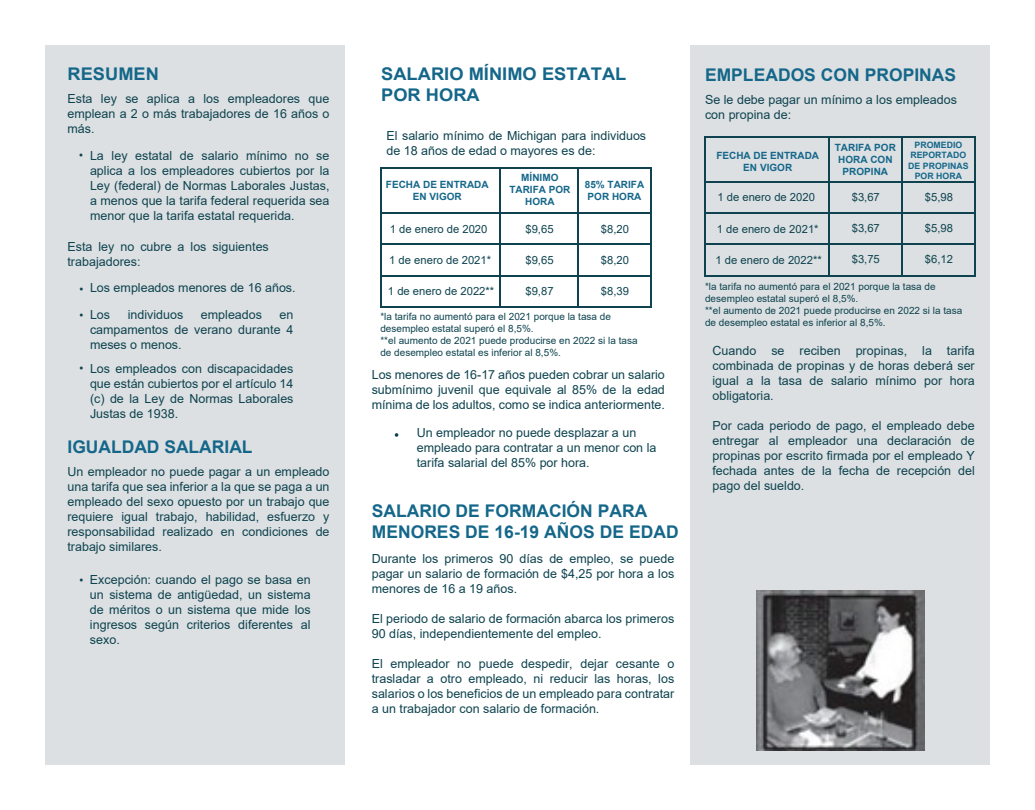
<style>
.page{position:relative;width:1035px;height:810px;background:#fff}
.page>*{position:absolute;margin:0;border:0;box-sizing:border-box;transform-origin:0 0}
.t1{font:700 17.5px/21px "Arial";color:#15678a}
.t2{font:700 17.5px/21px "Arial";color:#15678a;scale:1.05 1}
.t3{font:12.5px/15px "Arial";color:#0e434f;text-align:justify}
.t4{font:11.25px "Arial";color:#0e434f}
.t5{font:10px/12px "Arial";color:#0e434f}
.t6{font:700 10px/12px "Arial";color:#15678a;text-align:center}
.t7{font:700 8.75px/10.5px "Arial";color:#15678a;text-align:center}
.s1{font-family:"Roboto";font-size:13.75px}
</style>
<div class="page">
<div style="left:690px;top:45px;width:300px;height:720px;background:#dce0e2"></div>
<hr style="left:708px;top:136px;width:120px;height:2px;background:#0e434f">
<hr style="left:830px;top:136px;width:71px;height:2px;background:#0e434f">
<hr style="left:903px;top:136px;width:71px;height:2px;background:#0e434f">
<hr style="left:704px;top:138px;width:2px;height:43px;background:#0e434f">
<hr style="left:828px;top:138px;width:2px;height:43px;background:#0e434f">
<hr style="left:901px;top:138px;width:2px;height:43px;background:#0e434f">
<hr style="left:974px;top:138px;width:2px;height:43px;background:#0e434f">
<hr style="left:706px;top:181px;width:122px;height:1px;background:#0e434f">
<hr style="left:830px;top:181px;width:71px;height:1px;background:#0e434f">
<hr style="left:903px;top:181px;width:71px;height:1px;background:#0e434f">
<hr style="left:704px;top:182px;width:2px;height:30px;background:#0e434f">
<hr style="left:828px;top:182px;width:2px;height:30px;background:#0e434f">
<hr style="left:901px;top:182px;width:2px;height:30px;background:#0e434f">
<hr style="left:974px;top:182px;width:2px;height:30px;background:#0e434f">
<hr style="left:706px;top:212px;width:122px;height:2px;background:#0e434f">
<hr style="left:830px;top:212px;width:71px;height:2px;background:#0e434f">
<hr style="left:903px;top:212px;width:71px;height:2px;background:#0e434f">
<hr style="left:704px;top:214px;width:2px;height:29px;background:#0e434f">
<hr style="left:828px;top:214px;width:2px;height:29px;background:#0e434f">
<hr style="left:901px;top:214px;width:2px;height:29px;background:#0e434f">
<hr style="left:974px;top:214px;width:2px;height:29px;background:#0e434f">
<hr style="left:706px;top:243px;width:122px;height:2px;background:#0e434f">
<hr style="left:830px;top:243px;width:71px;height:2px;background:#0e434f">
<hr style="left:903px;top:243px;width:71px;height:2px;background:#0e434f">
<hr style="left:704px;top:245px;width:2px;height:30px;background:#0e434f">
<hr style="left:706px;top:275px;width:122px;height:1px;background:#0e434f">
<hr style="left:828px;top:245px;width:2px;height:30px;background:#0e434f">
<hr style="left:830px;top:275px;width:71px;height:1px;background:#0e434f">
<hr style="left:901px;top:245px;width:2px;height:30px;background:#0e434f">
<hr style="left:903px;top:275px;width:71px;height:1px;background:#0e434f">
<hr style="left:974px;top:245px;width:2px;height:30px;background:#0e434f">
<img style="left:756px;top:591px;width:168px;height:160px">
<div style="left:45px;top:45px;width:300px;height:720px;background:#dce0e2"></div>
<hr style="left:384px;top:167px;width:115px;height:2px;background:#0e434f">
<hr style="left:501px;top:167px;width:76px;height:2px;background:#0e434f">
<hr style="left:579px;top:167px;width:71px;height:2px;background:#0e434f">
<hr style="left:380px;top:169px;width:2px;height:43px;background:#0e434f">
<hr style="left:499px;top:169px;width:2px;height:43px;background:#0e434f">
<hr style="left:577px;top:169px;width:2px;height:43px;background:#0e434f">
<hr style="left:650px;top:169px;width:2px;height:43px;background:#0e434f">
<hr style="left:382px;top:212px;width:117px;height:2px;background:#0e434f">
<hr style="left:501px;top:212px;width:76px;height:2px;background:#0e434f">
<hr style="left:579px;top:212px;width:71px;height:2px;background:#0e434f">
<hr style="left:380px;top:214px;width:2px;height:29px;background:#0e434f">
<hr style="left:499px;top:214px;width:2px;height:29px;background:#0e434f">
<hr style="left:577px;top:214px;width:2px;height:29px;background:#0e434f">
<hr style="left:650px;top:214px;width:2px;height:29px;background:#0e434f">
<hr style="left:382px;top:243px;width:117px;height:2px;background:#0e434f">
<hr style="left:501px;top:243px;width:76px;height:2px;background:#0e434f">
<hr style="left:579px;top:243px;width:71px;height:2px;background:#0e434f">
<hr style="left:380px;top:245px;width:2px;height:30px;background:#0e434f">
<hr style="left:499px;top:245px;width:2px;height:30px;background:#0e434f">
<hr style="left:577px;top:245px;width:2px;height:30px;background:#0e434f">
<hr style="left:650px;top:245px;width:2px;height:30px;background:#0e434f">
<hr style="left:382px;top:275px;width:117px;height:2px;background:#0e434f">
<hr style="left:501px;top:275px;width:76px;height:2px;background:#0e434f">
<hr style="left:579px;top:275px;width:71px;height:2px;background:#0e434f">
<hr style="left:380px;top:277px;width:2px;height:29px;background:#0e434f">
<hr style="left:382px;top:306px;width:117px;height:2px;background:#0e434f">
<hr style="left:499px;top:277px;width:2px;height:29px;background:#0e434f">
<hr style="left:501px;top:306px;width:76px;height:2px;background:#0e434f">
<hr style="left:577px;top:277px;width:2px;height:29px;background:#0e434f">
<hr style="left:579px;top:306px;width:71px;height:2px;background:#0e434f">
<hr style="left:650px;top:277px;width:2px;height:29px;background:#0e434f">
<svg style="left:395px;top:433px;width:3px;height:4px"></svg>
<h1 class="t2" style="left:68px;top:64px;width:89px">RESUMEN</h1>
<p class="t3" style="left:68px;top:91px;width:264px">Esta ley se aplica a los empleadores que emplean a 2 o más trabajadores de 16 años o más.</p>
<p class="t3" style="left:90px;top:148px;width:241px;text-indent:-11px"><span class="s1">•</span> La ley estatal de salario mínimo no se aplica a los empleadores cubiertos por la Ley (federal) de Normas Laborales Justas, a menos que la tarifa federal requerida sea menor que la tarifa estatal requerida.</p>
<p class="t3" style="left:68px;top:239px;width:203px">Esta ley no cubre a los siguientes trabajadores:</p>
<p class="t3" style="left:79px;top:280px;width:218px"><span class="s1">•</span> Los empleados menores de 16 años.</p>
<p class="t3" style="left:79px;top:307px;width:32px"><span class="s1">•</span> Los</p>
<p class="t3" style="left:128px;top:307px;width:57px">individuos</p>
<p class="t3" style="left:201px;top:307px;width:63px">empleados</p>
<p class="t3" style="left:90px;top:307px;width:205px;text-indent:190px">en campamentos de verano durante 4 meses o menos.</p>
<p class="t3" style="left:90px;top:361px;width:205px;text-indent:-11px"><span class="s1">•</span> Los empleados con discapacidades que están cubiertos por el artículo 14 (c) de la Ley de Normas Laborales Justas de 1938.</p>
<h1 class="t1" style="left:68px;top:436px;width:187px">IGUALDAD SALARIAL</h1>
<p class="t3" style="left:67px;top:464px;width:264px">Un empleador no puede pagar a un empleado una tarifa que sea inferior a la que se paga a un empleado del sexo opuesto por un trabajo que requiere igual trabajo, habilidad, esfuerzo y responsabilidad realizado en condiciones de trabajo similares.</p>
<p class="t3" style="left:90px;top:572px;width:222px;text-indent:-11px"><span class="s1">•</span> Excepción: cuando el pago se basa en un sistema de antigüedad, un sistema de méritos o un sistema que mide los ingresos según criterios diferentes al sexo.</p>
<h1 class="t2" style="left:381px;top:64px;width:235px">SALARIO MÍNIMO ESTATAL<br>POR HORA</h1>
<p class="t3" style="left:387px;top:128px;width:261px">El salario mínimo de Michigan para individuos de 18 años de edad o mayores es de:</p>
<p class="t6" style="left:386px;top:179px;width:104px">FECHA DE ENTRADA<br>EN VIGOR</p>
<h1 class="t1" style="left:705px;top:65px;width:253px">EMPLEADOS CON PROPINAS</h1>
<p class="t3" style="left:705px;top:92px;width:254px">Se le debe pagar un mínimo a los empleados con propina de:</p>
<p class="t6" style="left:716px;top:149px;width:104px">FECHA DE ENTRADA<br>EN VIGOR</p>
<p class="t6" style="left:835px;top:142px;width:63px">TARIFA POR<br>HORA CON<br>PROPINA</p>
<p class="t7" style="left:908px;top:140px;width:62px">PROMEDIO<br>REPORTADO<br>DE PROPINAS</p>
<p class="t6" style="left:521px;top:171px;width:39px">MÍNIMO</p>
<p class="t7" style="left:915px;top:171px;width:49px">POR HORA</p>
<p class="t6" style="left:509px;top:183px;width:63px">TARIFA POR<br>HORA</p>
<p class="t6" style="left:585px;top:179px;width:61px;text-align:left">85% TARIFA<br>POR HORA</p>
<p class="t4" style="left:852px;top:189px;width:30px">$3,67</p>
<p class="t4" style="left:925px;top:189px;width:30px">$5,98</p>
<p class="t4" style="left:852px;top:220px;width:30px">$3,67</p>
<p class="t4" style="left:925px;top:220px;width:30px">$5,98</p>
<p class="t4" style="left:852px;top:252px;width:30px">$3,75</p>
<p class="t4" style="left:925px;top:252px;width:30px">$6,12</p>
<p class="t4" style="left:717px;top:190px;width:99px">1 de enero de 2020</p>
<p class="t4" style="left:717px;top:221px;width:103px">1 de enero de 2021*</p>
<p class="t4" style="left:390px;top:221px;width:99px">1 de enero de 2020</p>
<p class="t4" style="left:526px;top:221px;width:30px">$9,65</p>
<p class="t4" style="left:601px;top:221px;width:30px">$8,20</p>
<p class="t4" style="left:389px;top:252px;width:103px">1 de enero de 2021*</p>
<p class="t4" style="left:388px;top:284px;width:108px">1 de enero de 2022**</p>
<p class="t4" style="left:526px;top:252px;width:30px">$9,65</p>
<p class="t4" style="left:601px;top:252px;width:30px">$8,20</p>
<p class="t4" style="left:715px;top:252px;width:108px">1 de enero de 2022**</p>
<p class="t4" style="left:526px;top:284px;width:30px">$9,87</p>
<p class="t4" style="left:601px;top:284px;width:30px">$8,39</p>
<p class="t5" style="left:380px;top:310px;width:259px">*la tarifa no aumentó para el 2021 porque la tasa de desempleo estatal superó el 8,5%.<br>**el aumento de 2021 puede producirse en 2022 si la tasa de desempleo estatal es inferior al 8,5%.</p>
<p class="t5" style="left:705px;top:281px;width:259px">*la tarifa no aumentó para el 2021 porque la tasa de desempleo estatal superó el 8,5%.<br>**el aumento de 2021 puede producirse en 2022 si la tasa de desempleo estatal es inferior al 8,5%.</p>
<p class="t3" style="left:712px;top:343px;width:264px">Cuando se reciben propinas, la tarifa combinada de propinas y de horas deberá ser igual a la tasa de salario mínimo por hora obligatoria.</p>
<p class="t3" style="left:712px;top:418px;width:264px">Por cada periodo de pago, el empleado debe entregar al empleador una declaración de propinas por escrito firmada por el empleado Y fechada antes de la fecha de recepción del pago del sueldo.</p>
<p class="t3" style="left:372px;top:367px;width:295px">Los menores de 16-17 años pueden cobrar un salario submínimo juvenil que equivale al 85% de la edad mínima de los adultos, como se indica anteriormente.</p>
<p class="t3" style="left:417px;top:425px;width:241px;text-align:left">Un empleador no puede desplazar a un empleado para contratar a un menor con la tarifa salarial del 85% por hora.</p>
<h1 class="t1" style="left:372px;top:501px;width:308px">SALARIO DE FORMACIÓN PARA<br>MENORES DE 16-19 AÑOS DE EDAD</h1>
<p class="t3" style="left:372px;top:551px;width:304px">Durante los primeros 90 días de empleo, se puede pagar un salario de formación de $4,25 por hora a los menores de 16 a 19 años.</p>
<p class="t3" style="left:372px;top:611px;width:304px">El periodo de salario de formación abarca los primeros<br>90 días, independientemente del empleo.</p>
<p class="t3" style="left:372px;top:656px;width:304px">El empleador no puede despedir, dejar cesante o trasladar a otro empleado, ni reducir las horas, los salarios o los beneficios de un empleado para contratar a un trabajador con salario de formación.</p>
</div>
